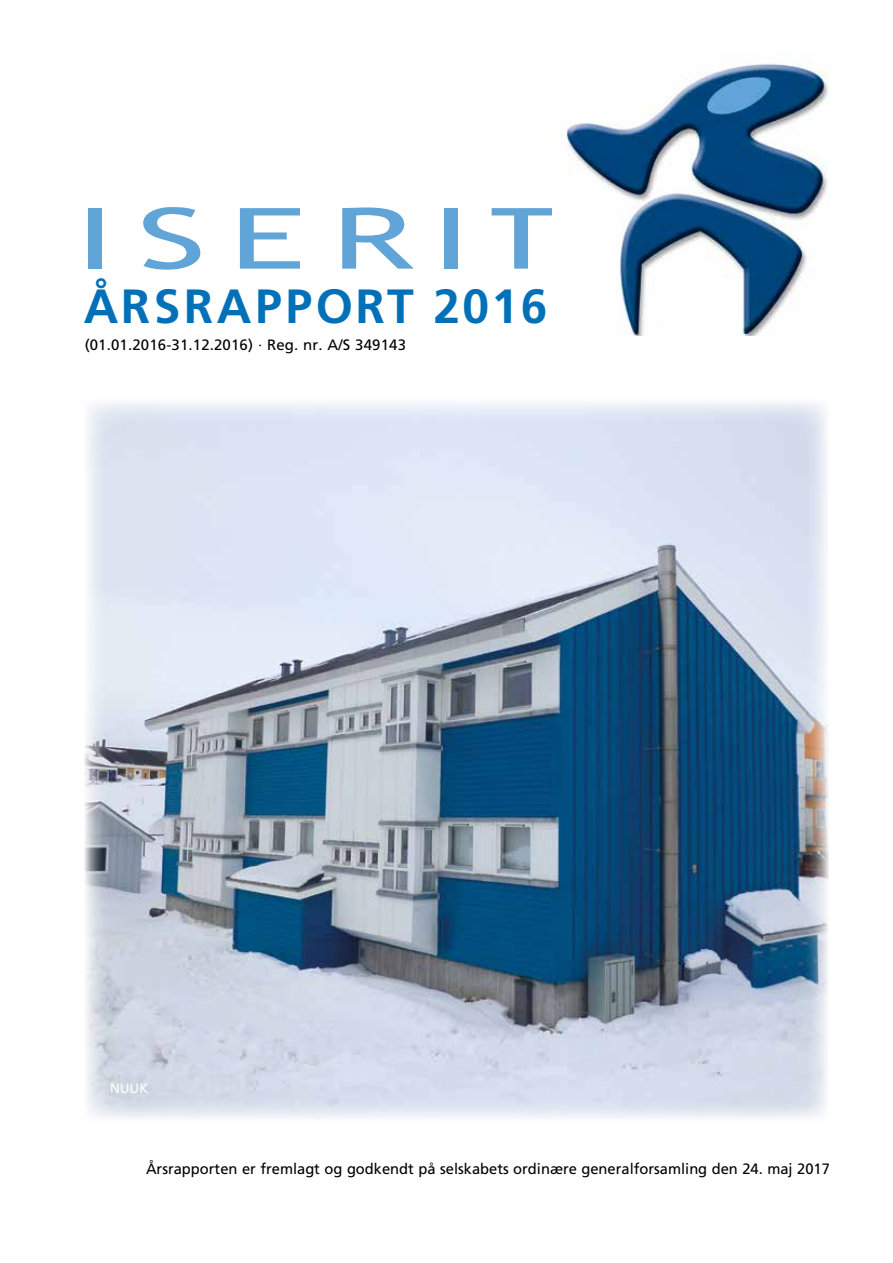
<style>
.page{position:relative;width:893px;height:1263px;background:#fff}
.page>*{position:absolute;margin:0;border:0;box-sizing:border-box;transform-origin:0 0}
.t1{font:700 48px "Frutiger";letter-spacing:.065em;color:#0071b9}
.t2{font:15px "Frutiger";color:#000}
.t3{font:13.5px "Frutiger";color:#fff}
</style>
<div class="page">
<div style="left:88px;top:208px;width:14px;height:61px;background:#61a4d7"></div>
<svg style="left:143px;top:207px;width:57px;height:63px"></svg>
<svg style="left:240px;top:208px;width:60px;height:61px"></svg>
<svg style="left:342px;top:207px;width:72px;height:62px"></svg>
<div style="left:444px;top:208px;width:14px;height:61px;background:#61a4d7"></div>
<svg style="left:492px;top:208px;width:60px;height:61px"></svg>
<img style="left:565px;top:62px;width:263px;height:274px">
<img style="left:85px;top:402px;width:744px;height:717px">
<h1 class="t1" style="left:84px;top:278px;width:465px">ÅRSRAPPORT 2016</h1>
<p class="t2" style="left:85px;top:336px;width:323px">(01.01.2016-31.12.2016) · Reg. nr. A/S 349143</p>
<p class="t3" style="left:110px;top:1080px;width:40px">NUUK</p>
<p class="t2" style="left:146px;top:1159px;width:685px">Årsrapporten er fremlagt og godkendt på selskabets ordinære generalforsamling den 24. maj 2017</p>
</div>
